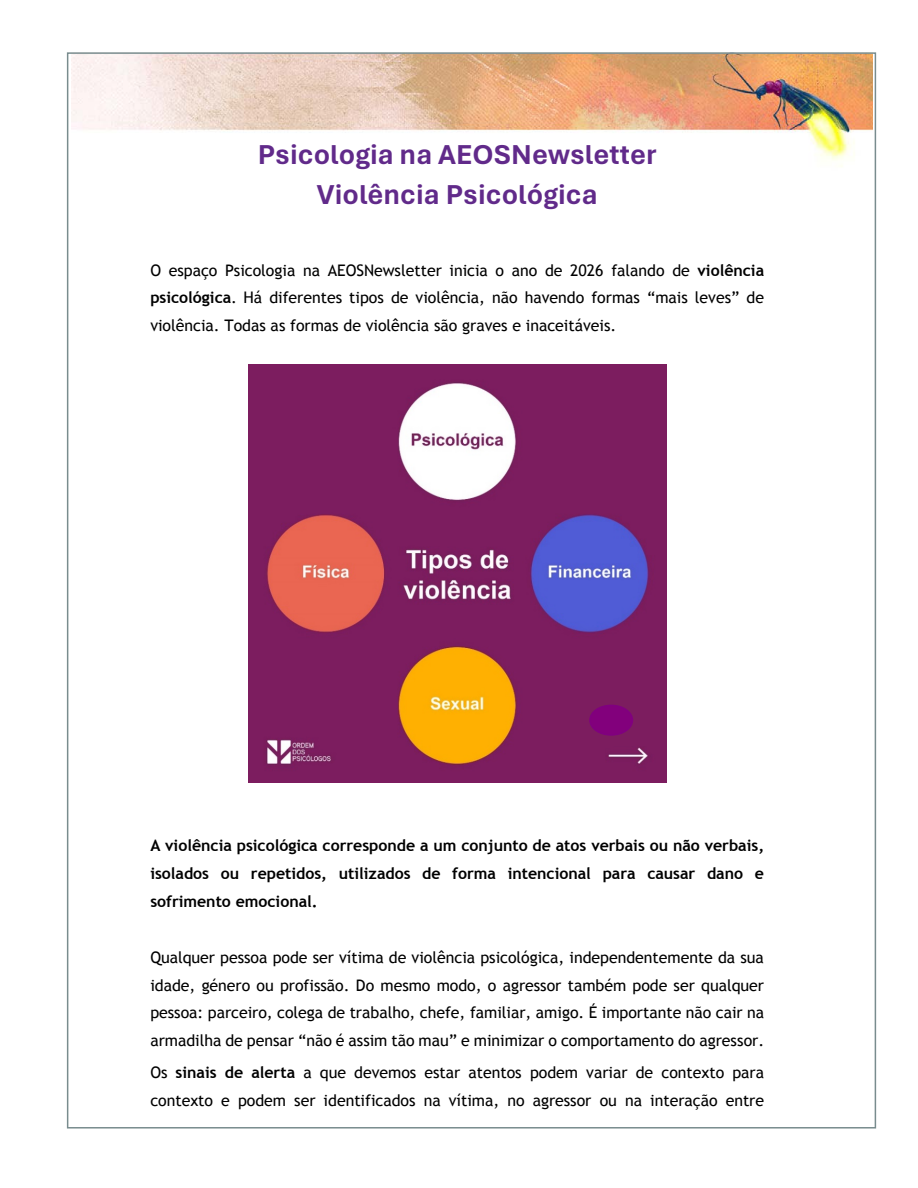
<style>
.page{position:relative;width:918px;height:1188px;background:#fff}
.page>*{position:absolute;margin:0;border:0;box-sizing:border-box;transform-origin:0 0}
.t1{font:700 28.8px/39.5px "Aptos";color:#612a8a;text-align:center}
.t2{font:15.9px/27.8px "Trebuchet MS";color:#000;text-align:justify}
.t3{font:700 15.9px/27.8px "Trebuchet MS";color:#000;text-align:justify}
.s1{font-weight:700}
</style>
<div class="page">
<img style="left:71px;top:55px;width:802px;height:112px">
<img style="left:248px;top:364px;width:419px;height:418px">
<div style="left:590px;top:705px;width:42px;height:30px;background:#82007c;border-radius:50%"></div>
<div style="left:589px;top:705px;width:44px;height:31px;border:1px solid #800080;border-radius:50%"></div>
<p class="t1" style="left:258px;top:134px;width:401px">Psicologia na AEOSNewsletter<br>Violência Psicológica</p>
<p class="t2" style="left:150px;top:256px;width:615px">O espaço Psicologia na AEOSNewsletter inicia o ano de 2026 falando de <span class="s1">violência psicológica</span>. Há diferentes tipos de violência, não havendo formas “mais leves” de violência. Todas as formas de violência são graves e inaceitáveis.</p>
<p class="t3" style="left:150px;top:832px;width:615px">A violência psicológica corresponde a um conjunto de atos verbais ou não verbais, isolados ou repetidos, utilizados de forma intencional para causar dano e sofrimento emocional.</p>
<p class="t2" style="left:150px;top:943px;width:615px">Qualquer pessoa pode ser vítima de violência psicológica, independentemente da sua idade, género ou profissão. Do mesmo modo, o agressor também pode ser qualquer pessoa: parceiro, colega de trabalho, chefe, familiar, amigo. É importante não cair na armadilha de pensar “não é assim tão mau” e minimizar o comportamento do agressor.</p>
<p class="t2" style="left:150px;top:1059px;width:615px">Os <span class="s1">sinais de alerta</span> a que devemos estar atentos podem variar de contexto para contexto e podem ser identificados na vítima, no agressor ou na interação entre</p>
</div>
